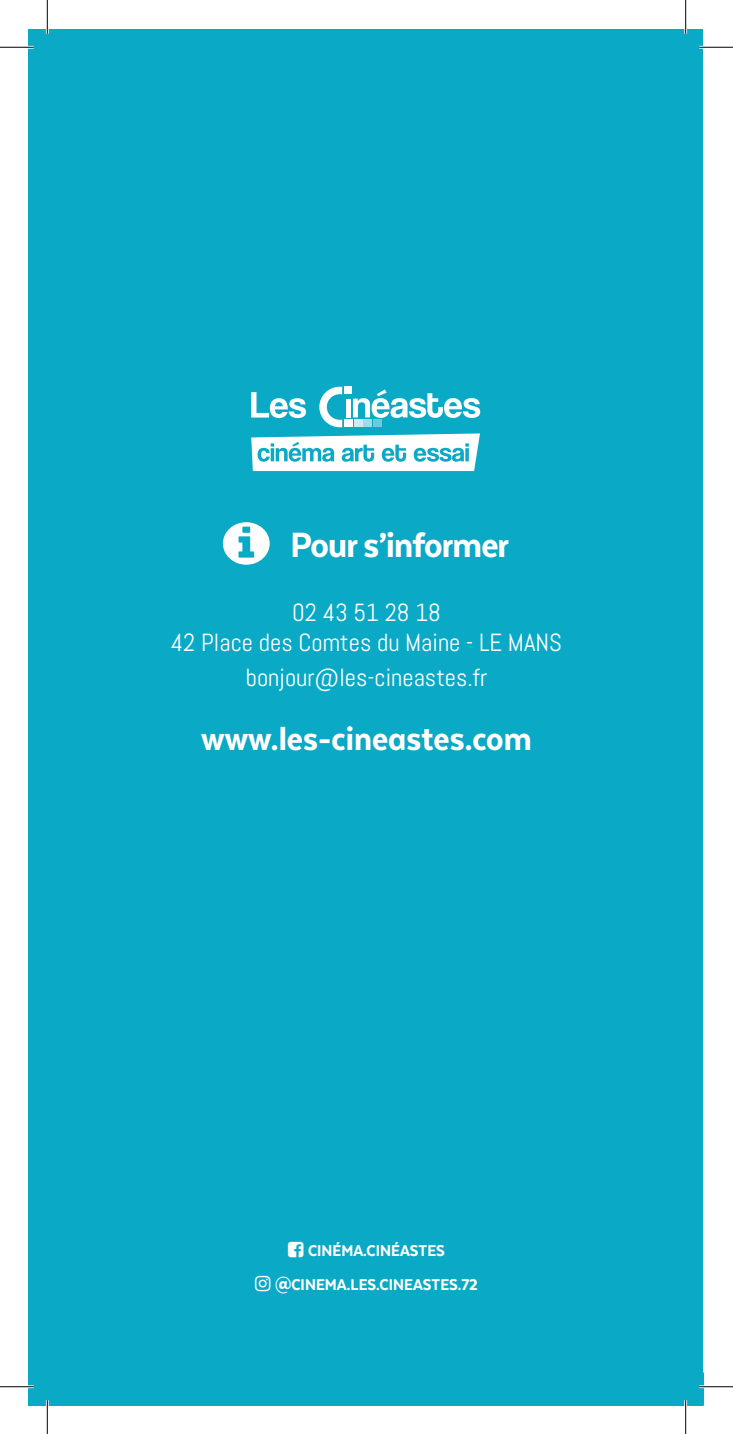
<style>
.page{position:relative;width:733px;height:1434px;background:#fff}
.page>*{position:absolute;margin:0;border:0;box-sizing:border-box;transform-origin:0 0}
.t1{font:800 40.5px "Texta Narrow Alt";letter-spacing:-.02em;color:#fff}
.t2{font:800 38.25px "Texta Narrow Alt";color:#fff}
.t3{font:24.75px "Abel";color:#fff}
.t4{font:800 18px/33.8px "Texta Narrow Alt";color:#fff;text-align:center}
</style>
<div class="page">
<div style="left:28px;top:29px;width:674px;height:1377px;background:#0aa9c5"></div>
<div style="left:344px;top:419px;width:8px;height:8px;background:#fff"></div>
<div style="left:344px;top:387px;width:8px;height:7px;background:#fff"></div>
<div style="left:354px;top:419px;width:8px;height:8px;background:#ceedf3"></div>
<div style="left:363px;top:419px;width:8px;height:8px;background:#9ddce7"></div>
<div style="left:373px;top:419px;width:9px;height:8px;background:#6bcbdb"></div>
<svg style="left:251px;top:392px;width:55px;height:26px"></svg>
<div style="left:346px;top:399px;width:5px;height:18px;background:#fff"></div>
<svg style="left:353px;top:389px;width:127px;height:29px"></svg>
<svg style="left:319px;top:387px;width:23px;height:40px"></svg>
<svg style="left:251px;top:433px;width:229px;height:38px"></svg>
<svg style="left:223px;top:522px;width:46px;height:43px"></svg>
<hr style="left:0;top:46px;width:34px;height:3px;background:#fff">
<hr style="left:699px;top:46px;width:33px;height:3px;background:#fff">
<hr style="left:0;top:1385px;width:34px;height:3px;background:#fff">
<hr style="left:699px;top:1385px;width:33px;height:3px;background:#fff">
<hr style="left:46px;top:0;width:3px;height:34px;background:#fff">
<hr style="left:46px;top:1400px;width:3px;height:34px;background:#fff">
<hr style="left:684px;top:0;width:2px;height:34px;background:#fff">
<hr style="left:684px;top:1400px;width:2px;height:34px;background:#fff">
<hr style="left:0;top:47px;width:34px;height:1px;background:#000">
<hr style="left:699px;top:47px;width:33px;height:1px;background:#000">
<hr style="left:0;top:1386px;width:34px;height:1px;background:#000">
<hr style="left:699px;top:1386px;width:33px;height:1px;background:#000">
<hr style="left:47px;top:0;width:1px;height:34px;background:#000">
<hr style="left:47px;top:1400px;width:1px;height:34px;background:#000">
<hr style="left:685px;top:0;width:1px;height:34px;background:#000">
<hr style="left:685px;top:1400px;width:1px;height:34px;background:#000">
<p class="t1" style="left:290px;top:524px;width:220px">Pour s’informer</p>
<p class="t3" style="left:292px;top:597px;width:150px">02 43 51 28 18</p>
<p class="t3" style="left:171px;top:627px;width:392px">42 Place des Comtes du Maine - LE MANS</p>
<p class="t3" style="left:246px;top:662px;width:243px">bonjour@les-cineastes.fr</p>
<p class="t2" style="left:201px;top:719px;width:332px">www.les-cineastes.com</p>
<p class="t4" style="left:275px;top:1234px;width:204px">CINÉMA.CINÉASTES @CINEMA.LES.CINEASTES.72</p>
</div>
